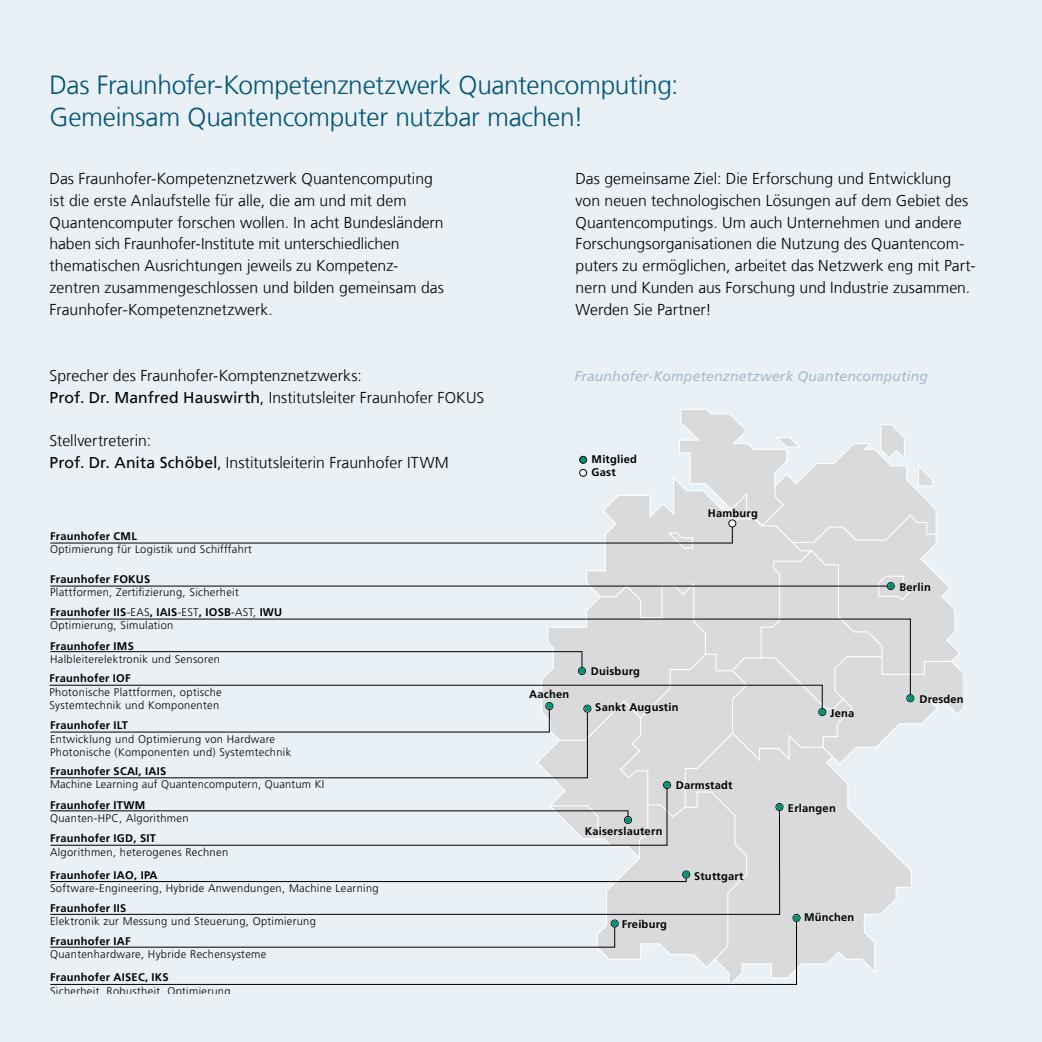
<style>
.page{position:relative;width:1042px;height:1042px;background:#e9f1f6}
.page>*{position:absolute;margin:0;border:0;box-sizing:border-box;transform-origin:0 0}
.t1{font:300 26.25px/31.5px "Frutiger LT Com";letter-spacing:-.015em;color:#00547a}
.t2{font:300 15.75px/21.9px "Frutiger LT Com";color:#000}
.t3{font:italic 14px "Frutiger LT Com";letter-spacing:.015em;color:#a4bcc8}
.t4{font:300 11.03px/13.3px "Frutiger LT Com";letter-spacing:.03em;color:#000}
.t5{font:700 11.03px/13.3px "Frutiger LT Com";letter-spacing:.02em;color:#000}
.s1{font-weight:400}
.s2{font-weight:700}
</style>
<div class="page">
<svg style="left:535px;top:409px;width:427px;height:578px"></svg>
<svg style="left:880px;top:424px;width:25px;height:12px"></svg>
<svg style="left:549px;top:436px;width:403px;height:524px"></svg>
<svg style="left:50px;top:917px;width:747px;height:68px"></svg>
<svg style="left:50px;top:618px;width:861px;height:81px"></svg>
<hr style="left:50px;top:586px;width:841px;height:1px;background:#000">
<svg style="left:887px;top:582px;width:8px;height:8px"></svg>
<svg style="left:50px;top:519px;width:686px;height:24px"></svg>
<svg style="left:50px;top:919px;width:569px;height:28px"></svg>
<svg style="left:50px;top:846px;width:730px;height:69px"></svg>
<div style="left:580px;top:456px;width:6px;height:7px;background:#009479;border-radius:50%"></div>
<div style="left:579px;top:456px;width:8px;height:7px;border:1px solid #010406;border-radius:50%"></div>
<div style="left:580px;top:469px;width:6px;height:7px;background:#fcfeff;border-radius:50%"></div>
<div style="left:579px;top:469px;width:8px;height:8px;border:1px solid #010406;border-radius:50%"></div>
<svg style="left:887px;top:583px;width:7px;height:6px"></svg>
<svg style="left:50px;top:651px;width:536px;height:24px"></svg>
<svg style="left:611px;top:920px;width:7px;height:6px"></svg>
<svg style="left:50px;top:870px;width:640px;height:12px"></svg>
<svg style="left:792px;top:914px;width:8px;height:8px"></svg>
<svg style="left:906px;top:694px;width:8px;height:8px"></svg>
<svg style="left:49px;top:684px;width:777px;height:162px"></svg>
<h1 class="t1" style="left:50px;top:69px;width:630px">Das Fraunhofer-Kompetenznetzwerk Quantencomputing:<br>Gemeinsam Quantencomputer nutzbar machen!</h1>
<p class="t2" style="left:50px;top:168px;width:396px">Das Fraunhofer-Kompetenznetzwerk Quantencomputing ist die erste Anlaufstelle für alle, die am und mit dem Quantencomputer forschen wollen. In acht Bundesländern haben sich Fraunhofer-Institute mit unterschiedlichen thematischen Ausrichtungen jeweils zu Kompetenz&shy;zentren zusammengeschlossen und bilden gemeinsam das Fraunhofer-Kompetenznetzwerk.</p>
<p class="t2" style="left:575px;top:168px;width:402px">Das gemeinsame Ziel: Die Erforschung und Entwicklung von neuen technologischen Lösungen auf dem Gebiet des Quantencomputings. Um auch Unternehmen und andere Forschungsorganisationen die Nutzung des Quantencom&shy;puters zu ermöglichen, arbeitet das Netzwerk eng mit Part&shy;nern und Kunden aus Forschung und Industrie zusammen.<br>Werden Sie Partner!</p>
<p class="t2" style="left:50px;top:364px;width:436px">Sprecher des Fraunhofer-Komptenznetzwerks:<br><span class="s1">Prof. Dr. Manfred Hauswirth</span>, Institutsleiter Fraunhofer FOKUS</p>
<p class="t2" style="left:50px;top:430px;width:401px">Stellvertreterin:<br><span class="s1">Prof. Dr. Anita Schöbel</span>, Institutsleiterin Fraunhofer ITWM</p>
<p class="t5" style="left:50px;top:529px;width:88px">Fraunhofer CML</p>
<p class="t4" style="left:50px;top:543px;width:203px">Optimierung für Logistik und Schifffahrt</p>
<p class="t5" style="left:50px;top:572px;width:102px">Fraunhofer FOKUS</p>
<p class="t4" style="left:50px;top:586px;width:190px">Plattformen, Zertifizierung, Sicherheit</p>
<p class="t4" style="left:50px;top:605px;width:234px"><span class="s2">Fraunhofer IIS</span>-EAS<span class="s2">, IAIS</span>-EST<span class="s2">, IOSB</span>-AST, <span class="s2">IWU<br></span>Optimierung, Simulation</p>
<p class="t5" style="left:50px;top:639px;width:85px">Fraunhofer IMS</p>
<p class="t4" style="left:50px;top:652px;width:171px">Halbleiterelektronik und Sensoren</p>
<p class="t5" style="left:49px;top:672px;width:83px">Fraunhofer IOF</p>
<p class="t4" style="left:49px;top:685px;width:174px">Photonische Plattformen, optische<br>Systemtechnik und Komponenten</p>
<p class="t5" style="left:50px;top:719px;width:79px">Fraunhofer ILT</p>
<p class="t4" style="left:50px;top:732px;width:243px">Entwicklung und Optimierung von Hardware<br>Photonische (Komponenten und) Systemtechnik</p>
<p class="t5" style="left:50px;top:765px;width:118px">Fraunhofer SCAI, IAIS</p>
<p class="t4" style="left:50px;top:778px;width:276px">Machine Learning auf Quantencomputern, Quantum KI</p>
<p class="t5" style="left:50px;top:798px;width:97px">Fraunhofer ITWM</p>
<p class="t4" style="left:50px;top:811px;width:140px">Quanten-HPC, Algorithmen</p>
<p class="t5" style="left:50px;top:832px;width:107px">Fraunhofer IGD, SIT</p>
<p class="t4" style="left:50px;top:845px;width:180px">Algorithmen, heterogenes Rechnen</p>
<p class="t5" style="left:50px;top:868px;width:109px">Fraunhofer IAO, IPA</p>
<p class="t4" style="left:50px;top:881px;width:330px">Software-Engineering, Hybride Anwendungen, Machine Learning</p>
<p class="t5" style="left:50px;top:902px;width:78px">Fraunhofer IIS</p>
<p class="t4" style="left:50px;top:915px;width:267px">Elektronik zur Messung und Steuerung, Optimierung</p>
<p class="t5" style="left:50px;top:934px;width:82px">Fraunhofer IAF</p>
<p class="t4" style="left:50px;top:947px;width:218px">Quantenhardware, Hybride Rechensysteme</p>
<p class="t5" style="left:50px;top:971px;width:120px">Fraunhofer AISEC, IKS</p>
<p class="t4" style="left:50px;top:984px;width:182px">Sicherheit, Robustheit, Optimierung</p>
<p class="t3" style="left:574px;top:368px;width:355px">Fraunhofer-Kompetenznetzwerk Quantencomputing</p>
<p class="t5" style="left:591px;top:452px;width:47px">Mitglied<br>Gast</p>
<p class="t5" style="left:708px;top:506px;width:52px">Hamburg</p>
<p class="t5" style="left:529px;top:687px;width:41px">Aachen</p>
<p class="t5" style="left:591px;top:665px;width:51px">Duisburg</p>
<p class="t5" style="left:595px;top:700px;width:85px">Sankt Augustin</p>
<p class="t5" style="left:676px;top:778px;width:58px">Darmstadt</p>
<p class="t5" style="left:585px;top:824px;width:79px">Kaiserslautern</p>
<p class="t5" style="left:622px;top:917px;width:47px">Freiburg</p>
<p class="t5" style="left:694px;top:869px;width:51px">Stuttgart</p>
<p class="t5" style="left:830px;top:706px;width:26px">Jena</p>
<p class="t5" style="left:788px;top:801px;width:49px">Erlangen</p>
<p class="t5" style="left:804px;top:910px;width:52px">München</p>
<p class="t5" style="left:899px;top:580px;width:33px">Berlin</p>
<p class="t5" style="left:919px;top:692px;width:46px">Dresden</p>
</div>
